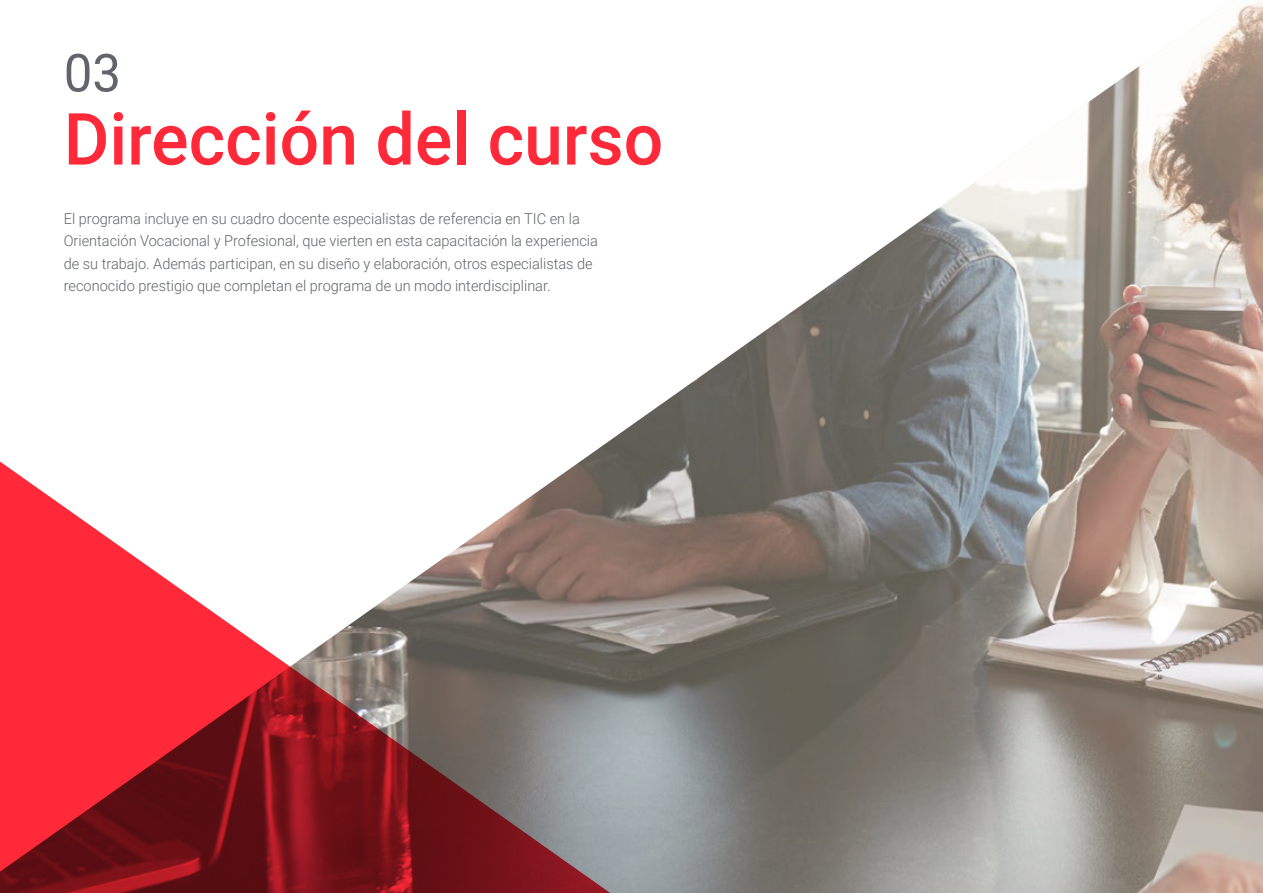
<style>
.page{position:relative;width:1263px;height:893px;background:#fff}
.page>*{position:absolute;margin:0;border:0;box-sizing:border-box;transform-origin:0 0}
.t1{font:500 72px "Roboto";color:#ff293a}
.t2{font:52.5px "Roboto";color:#61646a}
.t3{font:300 15px/22.5px "Roboto";color:#61646a}
</style>
<div class="page">
<img style="left:602px;top:1px;width:661px;height:892px">
<svg style="left:0;top:446px;width:640px;height:447px"></svg>
<h2 class="t2" style="left:64px;top:36px;width:59px">03</h2>
<h1 class="t1" style="left:64px;top:89px;width:601px">Dirección del curso</h1>
<p class="t3" style="left:64px;top:207px;width:536px">El programa incluye en su cuadro docente especialistas de referencia en TIC en la Orientación Vocacional y Profesional, que vierten en esta capacitación la experiencia de su trabajo. Además participan, en su diseño y elaboración, otros especialistas de reconocido prestigio que completan el programa de un modo interdisciplinar.</p>
</div>
